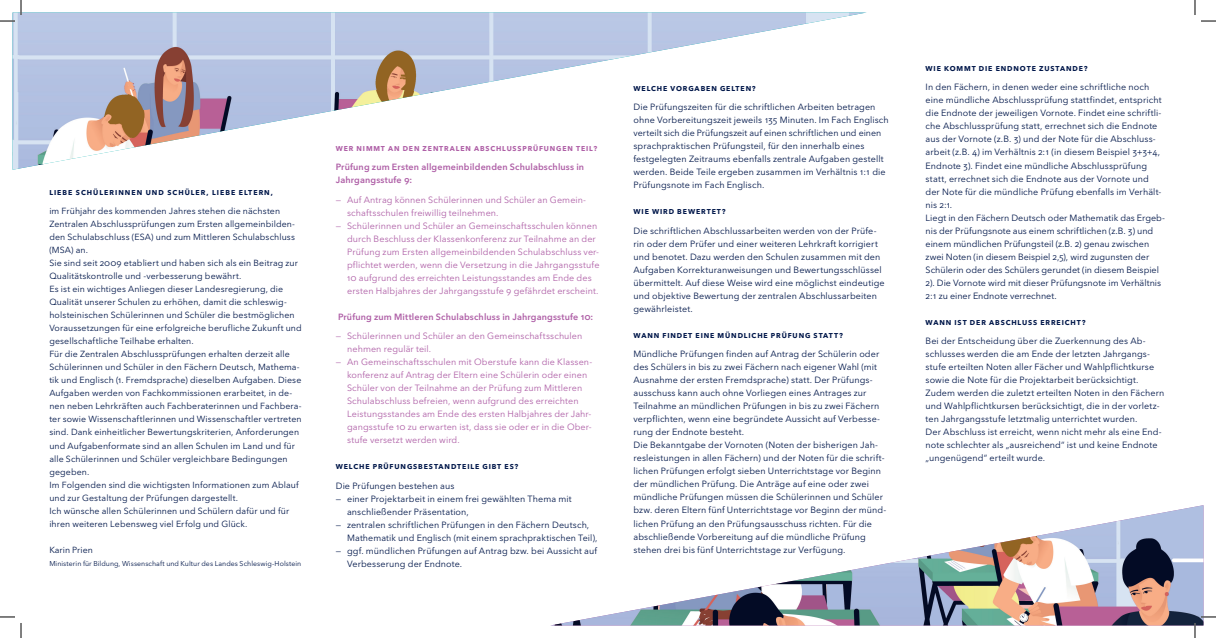
<style>
.page{position:relative;width:1216px;height:638px;background:#fff}
.page>*{position:absolute;margin:0;border:0;box-sizing:border-box;transform-origin:0 0}
.Fliess_Avenir{font:9px/13px "Avenir Next LT Pro";letter-spacing:.01em;color:#00174a}
.Fliess_Avenir-2{font:9px/13px "Avenir Next LT Pro";letter-spacing:.01em;color:#af60a7}
.Fliess_Avenir-3{font:600 9px/13px "Avenir Next LT Pro";letter-spacing:.015em;color:#af60a7}
.Fliess_Avenir-4{font:8.8px/13px "Avenir Next LT Pro";letter-spacing:.01em;color:#00174a}
.Fliess_Avenir-5{font:700 7px "Avenir Next LT Pro";letter-spacing:.125em;color:#00174a}
.Fliess_Avenir-6{font:7px "Avenir Next LT Pro";letter-spacing:.005em;color:#00174a}
.Fliess_Avenir-7{font:700 7px "Avenir Next LT Pro";letter-spacing:.125em;color:#af60a7}
.Fliess_Avenir-8{font:700 7px "Avenir Next LT Pro";letter-spacing:.145em;color:#00174a}
</style>
<div class="page">
<img style="left:12px;top:12px;width:854px;height:158px">
<img style="left:553px;top:505px;width:650px;height:120px">
<svg style="left:1201px;top:20px;width:15px;height:2px"></svg>
<svg style="left:1201px;top:616px;width:15px;height:1px"></svg>
<svg style="left:0;top:0;width:22px;height:22px"></svg>
<svg style="left:0;top:616px;width:22px;height:21px"></svg>
<svg style="left:1194px;top:0;width:1px;height:15px"></svg>
<svg style="left:1194px;top:622px;width:1px;height:15px"></svg>
<p class="Fliess_Avenir-8" style="left:49px;top:188px;width:225px">LIEBE SCHÜLERINNEN UND SCHÜLER, LIEBE ELTERN,</p>
<p class="Fliess_Avenir-4" style="left:49px;top:204px;width:232px">im Frühjahr des kommenden Jahres stehen die nächsten</p>
<p class="Fliess_Avenir-4" style="left:49px;top:217px;width:247px;text-align:justify">Zentralen Abschlussprüfungen zum Ersten allgemeinbilden&shy;den Schulabschluss (ESA) und zum Mittleren Schulabschluss (MSA) an.</p>
<p class="Fliess_Avenir-4" style="left:49px;top:256px;width:250px">Sie sind seit 2009 etabliert und haben sich als ein Beitrag zur<br>Qualitätskontrolle und -verbesserung bewährt.</p>
<p class="Fliess_Avenir-4" style="left:49px;top:282px;width:254px">Es ist ein wichtiges Anliegen dieser Landesregierung, die Qualität unserer Schulen zu erhöhen, damit die schleswig&shy;holsteinischen Schülerinnen und Schüler die bestmöglichen Voraussetzungen für eine erfolgreiche berufliche Zukunft und gesellschaftliche Teilhabe erhalten.</p>
<p class="Fliess_Avenir-4" style="left:49px;top:347px;width:254px">Für die Zentralen Abschlussprüfungen erhalten derzeit alle Schülerinnen und Schüler in den Fächern Deutsch, Mathema&shy;tik und Englisch (1. Fremdsprache) dieselben Aufgaben. Diese Aufgaben werden von Fachkommissionen erarbeitet, in de&shy;nen neben Lehrkräften auch Fachberaterinnen und Fachbera&shy;ter sowie Wissenschaftlerinnen und Wissenschaftler vertreten sind. Dank einheitlicher Bewertungskriterien, Anforderungen und Aufgabenformate sind an allen Schulen im Land und für alle Schülerinnen und Schüler vergleichbare Bedingungen gegeben.</p>
<p class="Fliess_Avenir-4" style="left:49px;top:477px;width:251px">Im Folgenden sind die wichtigsten Informationen zum Ablauf und zur Gestaltung der Prüfungen dargestellt.</p>
<p class="Fliess_Avenir-4" style="left:49px;top:503px;width:241px">Ich wünsche allen Schülerinnen und Schülern dafür und für ihren weiteren Lebensweg viel Erfolg und Glück.</p>
<p class="Fliess_Avenir-4" style="left:49px;top:542px;width:45px">Karin Prien</p>
<p class="Fliess_Avenir-6" style="left:49px;top:558px;width:253px">Ministerin für Bildung, Wissenschaft und Kultur des Landes Schleswig-Holstein</p>
<p class="Fliess_Avenir-7" style="left:336px;top:144px;width:263px">WER NIMMT AN DEN ZENTRALEN ABSCHLUSSPRÜFUNGEN TEIL?</p>
<p class="Fliess_Avenir-3" style="left:336px;top:160px;width:250px">Prüfung zum Ersten allgemeinbildenden Schulabschluss in<br>Jahrgangsstufe 9:</p>
<p class="Fliess_Avenir-2" style="left:347px;top:193px;width:240px;text-indent:-11px">— Auf Antrag können Schülerinnen und Schüler an Gemein&shy;schaftsschulen freiwillig teilnehmen.</p>
<p class="Fliess_Avenir-2" style="left:347px;top:219px;width:254px;text-indent:-11px">— Schülerinnen und Schüler an Gemeinschaftsschulen können durch Beschluss der Klassenkonferenz zur Teilnahme an der Prüfung zum Ersten allgemeinbildenden Schulabschluss ver&shy;pflichtet werden, wenn die Versetzung in die Jahrgangsstufe 10 aufgrund des erreichten Leistungsstandes am Ende des ersten Halbjahres der Jahrgangsstufe 9 gefährdet erscheint.</p>
<p class="Fliess_Avenir-3" style="left:338px;top:310px;width:257px">Prüfung zum Mittleren Schulabschluss in Jahrgangsstufe 10:</p>
<p class="Fliess_Avenir-2" style="left:347px;top:329px;width:237px;text-indent:-11px">— Schülerinnen und Schüler an den Gemeinschaftsschulen nehmen regulär teil.</p>
<p class="Fliess_Avenir-2" style="left:347px;top:355px;width:247px;text-indent:-11px">— An Gemeinschaftsschulen mit Oberstufe kann die Klassen&shy;konferenz auf Antrag der Eltern eine Schülerin oder einen Schüler von der Teilnahme an der Prüfung zum Mittleren Schulabschluss befreien, wenn aufgrund des erreichten Leistungsstandes am Ende des ersten Halbjahres der Jahr&shy;gangsstufe 10 zu erwarten ist, dass sie oder er in die Ober&shy;stufe versetzt werden wird.</p>
<p class="Fliess_Avenir-5" style="left:336px;top:462px;width:184px">WELCHE PRÜFUNGSBESTANDTEILE GIBT ES?</p>
<p class="Fliess_Avenir" style="left:336px;top:479px;width:120px">Die Prüfungen bestehen aus</p>
<p class="Fliess_Avenir" style="left:336px;top:492px;width:237px">— einer Projektarbeit in einem frei gewählten Thema mit</p>
<p class="Fliess_Avenir" style="left:347px;top:505px;width:123px">anschließender Präsentation,</p>
<p class="Fliess_Avenir" style="left:347px;top:518px;width:252px;text-indent:-11px">— zentralen schriftlichen Prüfungen in den Fächern Deutsch,<br>Mathematik und Englisch (mit einem sprachpraktischen Teil),</p>
<p class="Fliess_Avenir" style="left:347px;top:544px;width:252px;text-indent:-11px">— ggf. mündlichen Prüfungen auf Antrag bzw. bei Aussicht auf<br>Verbesserung der Endnote.</p>
<p class="Fliess_Avenir-5" style="left:633px;top:84px;width:124px">WELCHE VORGABEN GELTEN?</p>
<p class="Fliess_Avenir" style="left:633px;top:100px;width:257px">Die Prüfungszeiten für die schriftlichen Arbeiten betragen ohne Vorbereitungszeit jeweils 135 Minuten. Im Fach Englisch</p>
<p class="Fliess_Avenir" style="left:633px;top:126px;width:254px">verteilt sich die Prüfungszeit auf einen schriftlichen und einen sprachpraktischen Prüfungsteil, für den innerhalb eines festgelegten Zeitraums ebenfalls zentrale Aufgaben gestellt werden. Beide Teile ergeben zusammen im Verhältnis 1:1 die Prüfungsnote im Fach Englisch.</p>
<p class="Fliess_Avenir-5" style="left:633px;top:207px;width:94px">WIE WIRD BEWERTET?</p>
<p class="Fliess_Avenir" style="left:633px;top:224px;width:253px">Die schriftlichen Abschlussarbeiten werden von der Prüfe&shy;rin oder dem Prüfer und einer weiteren Lehrkraft korrigiert und benotet. Dazu werden den Schulen zusammen mit den Aufgaben Korrekturanweisungen und Bewertungsschlüssel übermittelt. Auf diese Weise wird eine möglichst eindeutige und objektive Bewertung der zentralen Abschlussarbeiten gewährleistet.</p>
<p class="Fliess_Avenir-5" style="left:633px;top:331px;width:211px">WANN FINDET EINE MÜNDLICHE PRÜFUNG STATT?</p>
<p class="Fliess_Avenir" style="left:633px;top:347px;width:248px">Mündliche Prüfungen finden auf Antrag der Schülerin oder des Schülers in bis zu zwei Fächern nach eigener Wahl (mit Ausnahme der ersten Fremdsprache) statt. Der Prüfungs&shy;ausschuss kann auch ohne Vorliegen eines Antrages zur Teilnahme an mündlichen Prüfungen in bis zu zwei Fächern verpflichten, wenn eine begründete Aussicht auf Verbesse&shy;rung der Endnote besteht.</p>
<p class="Fliess_Avenir" style="left:633px;top:438px;width:254px">Die Bekanntgabe der Vornoten (Noten der bisherigen Jah&shy;resleistungen in allen Fächern) und der Noten für die schrift&shy;lichen Prüfungen erfolgt sieben Unterrichtstage vor Beginn der mündlichen Prüfung. Die Anträge auf eine oder zwei mündliche Prüfungen müssen die Schülerinnen und Schüler bzw. deren Eltern fünf Unterrichtstage vor Beginn der münd&shy;lichen Prüfung an den Prüfungsausschuss richten. Für die abschließende Vorbereitung auf die mündliche Prüfung</p>
<p class="Fliess_Avenir" style="left:633px;top:542px;width:213px">stehen drei bis fünf Unterrichtstage zur Verfügung.</p>
<p class="Fliess_Avenir-5" style="left:925px;top:64px;width:163px">WIE KOMMT DIE ENDNOTE ZUSTANDE?</p>
<p class="Fliess_Avenir" style="left:925px;top:81px;width:237px">In den Fächern, in denen weder eine schriftliche noch eine mündliche Abschlussprüfung stattfindet, entspricht die Endnote der jeweiligen Vornote. Findet eine schriftli&shy;che Abschlussprüfung statt, errechnet sich die Endnote aus der Vornote (z.B. 3) und der Note für die Abschluss&shy;arbeit (z.B. 4) im Verhältnis 2:1 (in diesem Beispiel 3+3+4, Endnote 3). Findet eine mündliche Abschlussprüfung statt, errechnet sich die Endnote aus der Vornote und</p>
<p class="Fliess_Avenir" style="left:925px;top:185px;width:237px">der Note für die mündliche Prüfung ebenfalls im Verhält&shy;nis 2:1.</p>
<p class="Fliess_Avenir" style="left:925px;top:211px;width:241px">Liegt in den Fächern Deutsch oder Mathematik das Ergeb&shy;nis der Prüfungsnote aus einem schriftlichen (z.B. 3) und einem mündlichen Prüfungsteil (z.B. 2) genau zwischen zwei Noten (in diesem Beispiel 2,5), wird zugunsten der Schülerin oder des Schülers gerundet (in diesem Beispiel 2). Die Vornote wird mit dieser Prüfungsnote im Verhältnis 2:1 zu einer Endnote verrechnet.</p>
<p class="Fliess_Avenir-5" style="left:925px;top:318px;width:161px">WANN IST DER ABSCHLUSS ERREICHT?</p>
<p class="Fliess_Avenir" style="left:925px;top:334px;width:230px">Bei der Entscheidung über die Zuerkennung des Ab&shy;schlusses werden die am Ende der letzten Jahrgangs&shy;stufe erteilten Noten aller Fächer und Wahlpflichtkurse sowie die Note für die Projektarbeit berücksichtigt.</p>
<p class="Fliess_Avenir" style="left:925px;top:386px;width:240px">Zudem werden die zuletzt erteilten Noten in den Fächern und Wahlpflichtkursen berücksichtigt, die in der vorletz&shy;ten Jahrgangsstufe letztmalig unterrichtet wurden.</p>
<p class="Fliess_Avenir" style="left:925px;top:425px;width:237px">Der Abschluss ist erreicht, wenn nicht mehr als eine End&shy;note schlechter als „ausreichend“ ist und keine Endnote „ungenügend“ erteilt wurde.</p>
</div>
